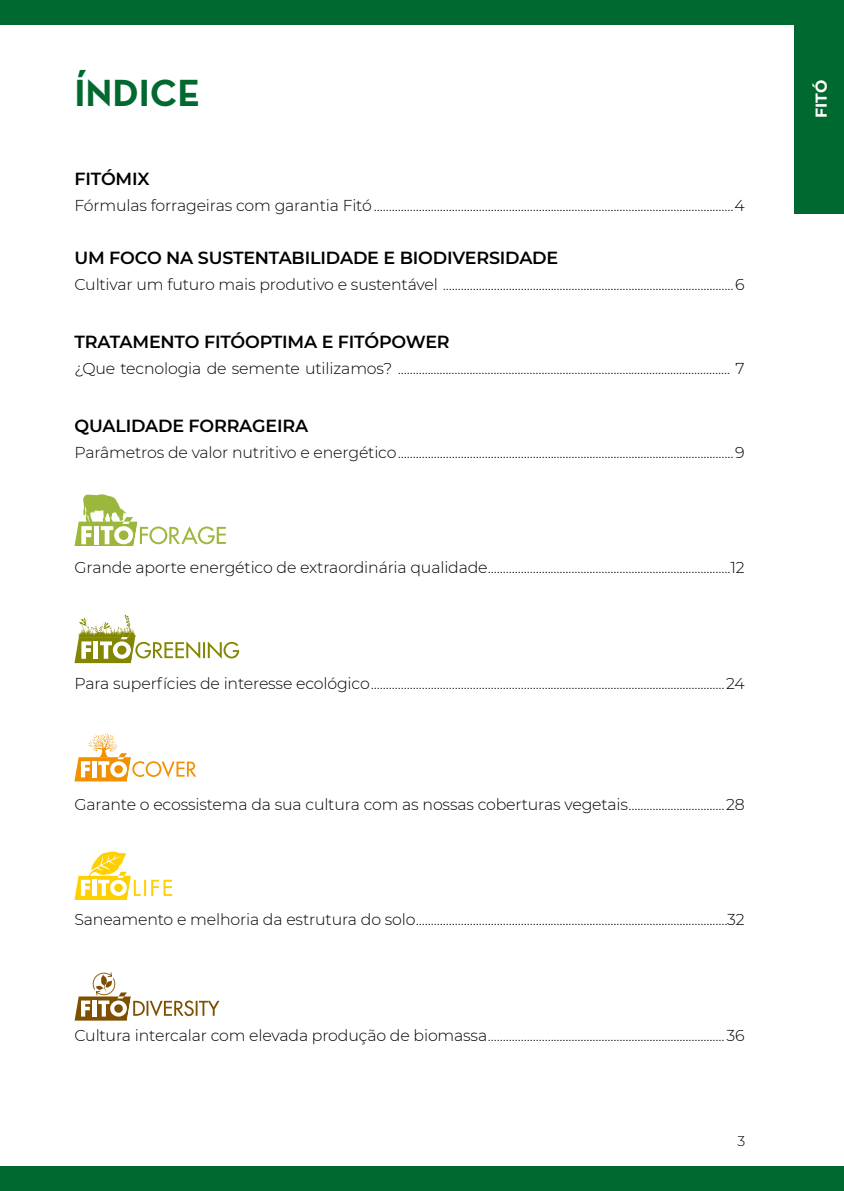
<style>
.page{position:relative;width:844px;height:1191px;background:#fff}
.page>*{position:absolute;margin:0;border:0;box-sizing:border-box;transform-origin:0 0}
.t1{font:700 38.5px "Neutra Text";color:#00692f}
.t2{font:600 17.5px "Montserrat";letter-spacing:-.01em;color:#000}
.t3{font:300 15.75px "Montserrat";letter-spacing:-.01em;color:#000}
.t4{font:700 15.75px "Montserrat";color:#fff}
.t5{font:300 14px "Montserrat";color:#000}
</style>
<div class="page">
<div style="left:0;top:0;width:843px;height:25px;background:#00692f"></div>
<div style="left:0;top:1166px;width:843px;height:25px;background:#00692f"></div>
<svg style="left:75px;top:972px;width:144px;height:48px"></svg>
<svg style="left:74px;top:614px;width:165px;height:49px"></svg>
<svg style="left:74px;top:494px;width:152px;height:52px"></svg>
<svg style="left:74px;top:733px;width:122px;height:48px"></svg>
<svg style="left:74px;top:851px;width:98px;height:49px"></svg>
<div style="left:794px;top:0;width:49px;height:213px;background:#00692f"></div>
<h1 class="t1" style="left:74px;top:69px;width:127px">ÍNDICE</h1>
<p class="t2" style="left:74px;top:166px;width:77px">FITÓMIX</p>
<p class="t3" style="left:74px;top:195px;width:671px">Fórmulas forrageiras com garantia Fitó........................................................................................................................4</p>
<p class="t2" style="left:74px;top:245px;width:485px">UM FOCO NA SUSTENTABILIDADE E BIODIVERSIDADE</p>
<p class="t3" style="left:74px;top:273px;width:671px">Cultivar um futuro mais produtivo e sustentável .................................................................................................6</p>
<p class="t2" style="left:74px;top:329px;width:377px">TRATAMENTO FITÓOPTIMA E FITÓPOWER</p>
<p class="t3" style="left:74px;top:357px;width:671px">¿Que tecnologia de semente utilizamos? ............................................................................................................... 7</p>
<p class="t2" style="left:74px;top:413px;width:235px">QUALIDADE FORRAGEIRA</p>
<p class="t3" style="left:74px;top:441px;width:671px">Parâmetros de valor nutritivo e energético................................................................................................................9</p>
<p class="t3" style="left:74px;top:557px;width:671px">Grande aporte energético de extraordinária qualidade.................................................................................12</p>
<p class="t3" style="left:74px;top:672px;width:671px">Para superfícies de interesse ecológico......................................................................................................................24</p>
<p class="t3" style="left:74px;top:793px;width:671px">Garante o ecossistema da sua cultura com as nossas coberturas vegetais................................28</p>
<p class="t3" style="left:74px;top:909px;width:671px">Saneamento e melhoria da estrutura do solo........................................................................................................32</p>
<p class="t3" style="left:74px;top:1024px;width:671px">Cultura intercalar com elevada produção de biomassa...............................................................................36</p>
<p class="t5" style="left:737px;top:1131px;width:9px">3</p>
<p class="t4" style="left:809px;top:118px;width:40px;rotate:-90deg">FITÓ</p>
</div>
